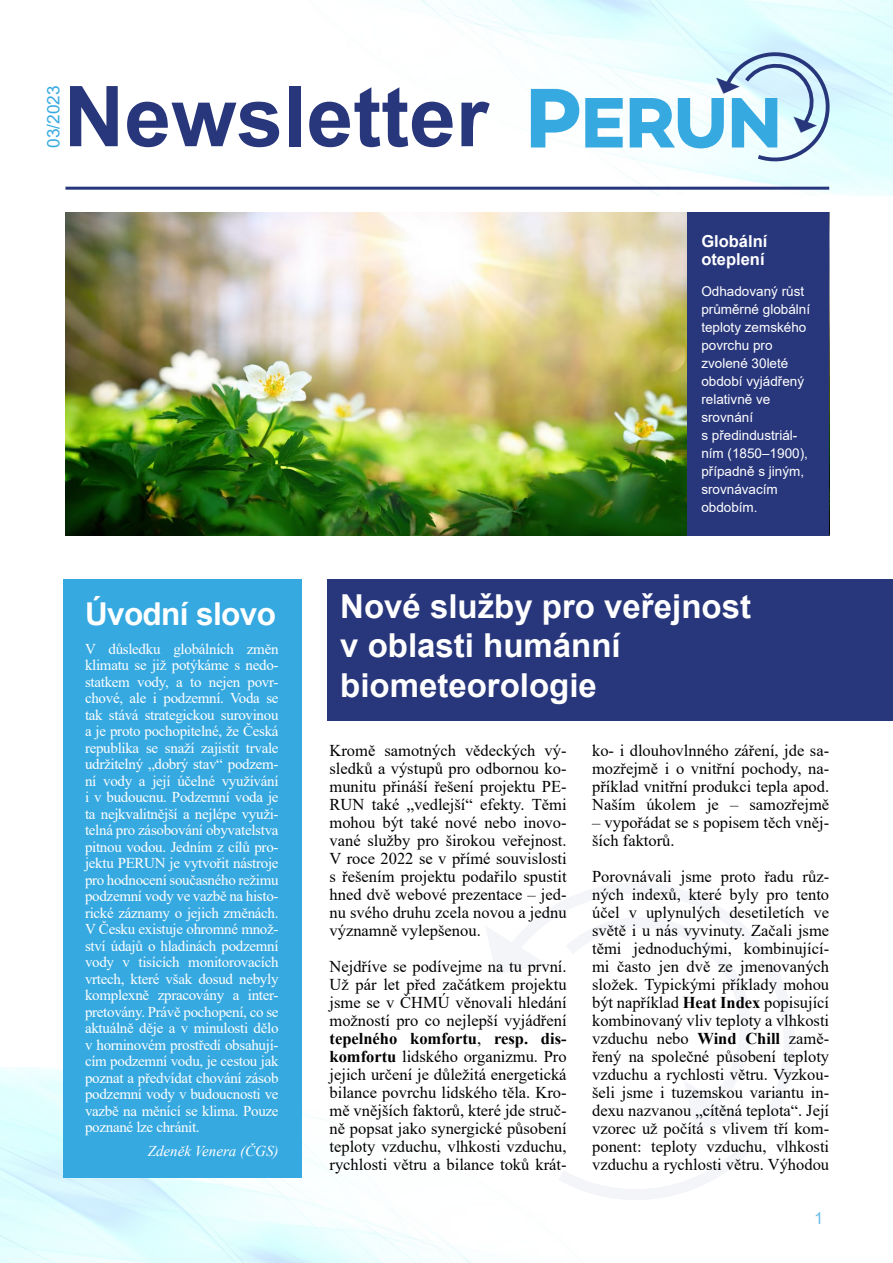
<style>
.page{position:relative;width:893px;height:1263px;background:#fff}
.page>*{position:absolute;margin:0;border:0;box-sizing:border-box;transform-origin:0 0}
.t1{font:700 84px "Arial";color:#28367b}
.t2{font:700 72.75px "Campton";color:#36a9e1}
.t3{font:700 33px/39.6px "Arial";color:#fff}
.t4{font:700 31.5px "Arial";letter-spacing:-.02em;color:#fff}
.t5{font:17.25px "Arial";color:#36a9e1}
.t6{font:16.5px/18px "Times New Roman";color:#000;text-align:justify}
.t7{font:700 16.5px/18px "Arial";color:#fff}
.t8{font:16.5px "Arial";color:#36a9e1}
.t9{font:15px/16.5px "Times New Roman";letter-spacing:-.02em;color:#fff;text-align:justify}
.t10{font:italic 15px "Times New Roman";color:#fff}
.t11{font:13.5px/18px "Arial";color:#fff}
.s1{font-size:86.1px}
.s2{font-weight:700}
</style>
<div class="page">
<img style="left:0;top:1067px;width:473px;height:196px">
<svg style="left:529px;top:883px;width:265px;height:317px"></svg>
<div style="left:64px;top:579px;width:238px;height:599px;background:#36a9e1"></div>
<hr style="left:65px;top:187px;width:764px;height:3px;background:#28367b">
<img style="left:65px;top:213px;width:622px;height:323px">
<div style="left:327px;top:579px;width:566px;height:141px;background:#28367b"></div>
<div style="left:687px;top:213px;width:142px;height:323px;background:#28367b"></div>
<svg style="left:499px;top:925px;width:47px;height:70px"></svg>
<svg style="left:554px;top:898px;width:203px;height:252px"></svg>
<svg style="left:712px;top:43px;width:127px;height:123px"></svg>
<p class="t5" style="left:41px;top:148px;width:64px;rotate:-90deg">03/2023</p>
<h1 class="t1" style="left:64px;top:57px;width:426px">Newsletter</h1>
<h2 class="t2" style="left:526px;top:76px;width:257px"><span class="s1">P</span>ERUN</h2>
<h3 class="t4" style="left:85px;top:591px;width:192px">Úvodní slovo</h3>
<p class="t9" style="left:85px;top:640px;width:195px">V důsledku globálních změn klimatu se již potýkáme s nedo&shy;statkem vody, a to nejen povr&shy;chové, ale i podzemní. Voda se tak stává strategickou surovinou a je proto pochopitelné, že Česká republika se snaží zajistit trvale udržitelný „dobrý stav“ podzem&shy;ní vody a její účelné využívání i v budoucnu. Podzemní voda je ta nejkvalitnější a nejlépe využi&shy;telná pro zásobování obyvatelstva pitnou vodou. Jedním z cílů pro&shy;jektu PERUN je vytvořit nástroje pro hodnocení současného režimu podzemní vody ve vazbě na histo&shy;rické záznamy o jejich změnách.<br>V Česku existuje ohromné množ&shy;ství údajů o hladinách podzemní vody v tisících monitorovacích vrtech, které však dosud nebyly komplexně zpracovány a inter&shy;pretovány. Právě pochopení, co se aktuálně děje a v minulosti dělo v horninovém prostředí obsahují&shy;cím podzemní vodu, je cestou jak poznat a předvídat chování zásob podzemní vody v budoucnosti ve vazbě na měnící se klima. Pouze poznané lze chránit.</p>
<p class="t10" style="left:148px;top:1141px;width:132px">Zdeněk Venera (ČGS)</p>
<p class="t7" style="left:701px;top:232px;width:68px">Globální oteplení</p>
<p class="t11" style="left:701px;top:282px;width:110px">Odhadovaný růst průměrné globální teploty zemského povrchu pro zvolené 30leté období vyjádřený relativně ve srovnání<br>s předindustriál&shy;ním (1850–1900), případně s jiným, srovnávacím obdobím.</p>
<h3 class="t3" style="left:340px;top:587px;width:412px">Nové služby pro veřejnost v oblasti humánní biometeorologie</h3>
<p class="t6" style="left:330px;top:741px;width:239px">Kromě samotných vědeckých vý&shy;sledků a výstupů pro odbornou ko&shy;munitu přináší řešení projektu PE-RUN také „vedlejší“ efekty. Těmi mohou být také nové nebo inovo&shy;vané služby pro širokou veřejnost.<br>V roce 2022 se v přímé souvislosti s řešením projektu podařilo spustit hned dvě webové prezentace – jed&shy;nu svého druhu zcela novou a jednu významně vylepšenou.</p>
<p class="t6" style="left:330px;top:957px;width:239px">Nejdříve se podívejme na tu první.<br>Už pár let před začátkem projektu jsme se v ČHMÚ věnovali hledání možností pro co nejlepší vyjádření <span class="s2">tepelného komfortu</span>, <span class="s2">resp. dis&shy;komfortu</span> lidského organizmu. Pro jejich určení je důležitá energetická bilance povrchu lidského těla. Kro&shy;mě vnějších faktorů, které jde struč&shy;ně popsat jako synergické působení teploty vzduchu, vlhkosti vzduchu, rychlosti větru a bilance toků krát-</p>
<p class="t6" style="left:592px;top:741px;width:239px">ko- i dlouhovlnného záření, jde sa&shy;mozřejmě i o vnitřní pochody, na&shy;příklad vnitřní produkci tepla apod.<br>Naším úkolem je – samozřejmě</p>
<p class="t6" style="left:592px;top:813px;width:239px">– vypořádat se s popisem těch vněj&shy;ších faktorů.</p>
<p class="t6" style="left:592px;top:867px;width:239px">Porovnávali jsme proto řadu růz&shy;ných indexů, které byly pro tento účel v uplynulých desetiletích ve světě i u nás vyvinuty. Začali jsme těmi jednoduchými, kombinující&shy;mi často jen dvě ze jmenovaných složek. Typickými příklady mohou být například <span class="s2">Heat Index</span> popisující kombinovaný vliv teploty a vlhkosti vzduchu nebo <span class="s2">Wind Chill</span> zamě&shy;řený na společné působení teploty vzduchu a rychlosti větru. Vyzkou&shy;šeli jsme i tuzemskou variantu in&shy;dexu nazvanou „cítěná teplota“. Její vzorec už počítá s vlivem tří kom&shy;ponent: teploty vzduchu, vlhkosti vzduchu a rychlosti větru. Výhodou</p>
<p class="t8" style="left:814px;top:1207px;width:11px">1</p>
</div>
